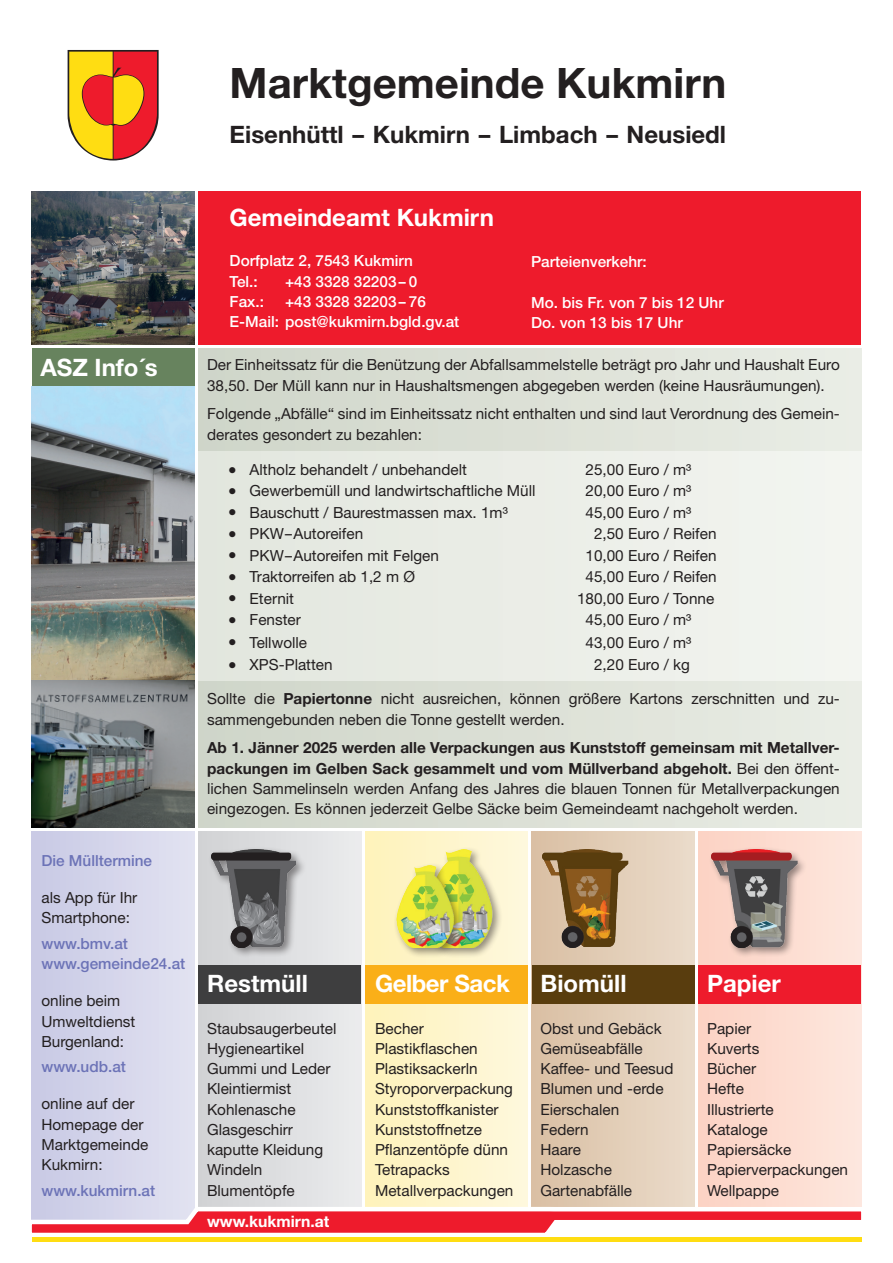
<style>
.page{position:relative;width:893px;height:1263px;background:#fff}
.page>*{position:absolute;margin:0;border:0;box-sizing:border-box;transform-origin:0 0}
.t1{font:700 42px "Helvetica Neue LT Std";color:#231f20}
.t2{font:700 24px "Helvetica Neue LT Std";color:#fff}
.t3{font:700 24px "Helvetica Neue LT Std";color:#231f20}
.t4{font:700 24px "Helvetica Neue LT Std";letter-spacing:-.02em;color:#fff}
.t5{font:700 15.75px "Helvetica Neue LT Std";color:#fff}
.t6{font:15.3px/20.2px "Helvetica Neue LT Std";color:#231f20}
.t7{font:500 15.3px/20.2px "Helvetica Neue LT Std";color:#fff}
.t8{font:500 15.3px/20.2px "Helvetica Neue LT Std";color:#6c73b7}
.s1{font-weight:700}
</style>
<div class="page">
<div style="left:32px;top:831px;width:162px;height:400px;background:#d4d5eb"></div>
<div style="left:532px;top:831px;width:162px;height:376px;background:linear-gradient(to right,#d8bea2,#eadac9)"></div>
<div style="left:365px;top:831px;width:163px;height:376px;background:linear-gradient(to right,#fef2b9,#fef7dc)"></div>
<div style="left:199px;top:831px;width:162px;height:391px;background:linear-gradient(to right,#cfd1d3,#eaeaec)"></div>
<div style="left:199px;top:965px;width:162px;height:38px;background:#3e3e3f"></div>
<div style="left:208px;top:846px;width:99px;height:113px;background:#231f20;opacity:.5"></div>
<img style="left:211px;top:849px;width:84px;height:98px">
<div style="left:532px;top:965px;width:162px;height:38px;background:#593d0e"></div>
<img style="left:543px;top:849px;width:86px;height:98px">
<div style="left:699px;top:831px;width:162px;height:376px;background:linear-gradient(to right,#fcd0c2,#fde6dd)"></div>
<div style="left:699px;top:965px;width:162px;height:38px;background:#ee1b2c"></div>
<div style="left:709px;top:846px;width:99px;height:113px;background:#231f20;opacity:.5"></div>
<img style="left:711px;top:849px;width:86px;height:98px">
<div style="left:365px;top:965px;width:163px;height:38px;background:#faaf18"></div>
<div style="left:422px;top:847px;width:81px;height:112px;background:#231f20;opacity:.5"></div>
<img style="left:423px;top:849px;width:71px;height:98px">
<div style="left:394px;top:862px;width:70px;height:97px;background:#231f20;opacity:.5"></div>
<img style="left:395px;top:865px;width:59px;height:82px">
<div style="left:199px;top:349px;width:662px;height:478px;background:linear-gradient(to right,#cfd5c9,#eaede5)"></div>
<div style="left:199px;top:452px;width:662px;height:229px;background:#ebede7"></div>
<div style="left:32px;top:349px;width:162px;height:38px;background:#67835e"></div>
<svg style="left:31px;top:1204px;width:831px;height:35px"></svg>
<hr style="left:32px;top:1237px;width:829px;height:4px;background:#ffdd12">
<img style="left:32px;top:387px;width:162px;height:293px">
<img style="left:32px;top:680px;width:162px;height:147px">
<div style="left:199px;top:191px;width:662px;height:153px;background:#ee1b2c"></div>
<svg style="left:68px;top:50px;width:91px;height:111px;background:#e68034"></svg>
<img style="left:32px;top:191px;width:162px;height:153px">
<h1 class="t1" style="left:230px;top:57px;width:498px">Marktgemeinde Kukmirn</h1>
<h2 class="t3" style="left:230px;top:120px;width:498px">Eisenhüttl - Kukmirn - Limbach - Neusiedl</h2>
<h2 class="t2" style="left:40px;top:353px;width:119px">ASZ Info´s</h2>
<p class="t8" style="left:41px;top:850px;width:112px">Die Mülltermine</p>
<p class="t6" style="left:41px;top:887px;width:97px">als App für Ihr<br>Smartphone:</p>
<p class="t8" style="left:41px;top:933px;width:145px">www.bmv.at www.gemeinde24.at</p>
<p class="t6" style="left:41px;top:990px;width:95px">online beim<br>Umweltdienst<br>Burgenland:</p>
<p class="t8" style="left:41px;top:1056px;width:86px">www.udb.at</p>
<p class="t6" style="left:41px;top:1094px;width:108px">online auf der<br>Homepage der<br>Marktgemeinde<br>Kukmirn:</p>
<p class="t8" style="left:41px;top:1180px;width:115px">www.kukmirn.at</p>
<h2 class="t2" style="left:230px;top:202px;width:266px">Gemeindeamt Kukmirn</h2>
<p class="t7" style="left:230px;top:251px;width:185px">Dorfplatz 2, 7543 Kukmirn<br>Tel.:</p>
<p class="t7" style="left:285px;top:271px;width:134px">+43 3328 32203-0</p>
<p class="t7" style="left:230px;top:291px;width:36px">Fax.:</p>
<p class="t7" style="left:230px;top:291px;width:231px;text-indent:56px">+43 3328 32203-76<br>E-Mail: post@kukmirn.bgld.gv.at</p>
<p class="t7" style="left:531px;top:252px;width:117px">Parteienverkehr:</p>
<p class="t7" style="left:531px;top:292px;width:194px">Mo. bis Fr. von 7 bis 12 Uhr<br>Do. von 13 bis 17 Uhr</p>
<p class="t6" style="left:207px;top:354px;width:634px">Der Einheitssatz für die Benützung der Abfallsammelstelle beträgt pro Jahr und Haushalt Euro<br>38,50. Der Müll kann nur in Haushaltsmengen abgegeben werden (keine Hausräumungen).</p>
<p class="t6" style="left:207px;top:403px;width:634px">Folgende „Abfälle“ sind im Einheitssatz nicht enthalten und sind laut Verordnung des Gemein&shy;derates gesondert zu bezahlen:</p>
<p class="t6" style="left:228px;top:459px;width:240px">● Altholz behandelt / unbehandelt</p>
<p class="t6" style="left:585px;top:459px;width:107px">25,00 Euro / m³</p>
<p class="t6" style="left:228px;top:481px;width:309px">● Gewerbemüll und landwirtschaftliche Müll</p>
<p class="t6" style="left:585px;top:481px;width:107px">20,00 Euro / m³</p>
<p class="t6" style="left:228px;top:502px;width:281px">● Bauschutt / Baurestmassen max. 1m³</p>
<p class="t6" style="left:585px;top:502px;width:107px">45,00 Euro / m³</p>
<p class="t6" style="left:228px;top:524px;width:136px">● PKW-Autoreifen</p>
<p class="t6" style="left:594px;top:524px;width:124px">2,50 Euro / Reifen</p>
<p class="t6" style="left:228px;top:545px;width:212px">● PKW-Autoreifen mit Felgen</p>
<p class="t6" style="left:585px;top:545px;width:133px">10,00 Euro / Reifen</p>
<p class="t6" style="left:228px;top:566px;width:188px">● Traktorreifen ab 1,2 m Ø</p>
<p class="t6" style="left:585px;top:566px;width:133px">45,00 Euro / Reifen</p>
<p class="t6" style="left:228px;top:588px;width:67px">● Eternit</p>
<p class="t6" style="left:577px;top:588px;width:139px">180,00 Euro / Tonne</p>
<p class="t6" style="left:228px;top:609px;width:74px">● Fenster</p>
<p class="t6" style="left:585px;top:609px;width:107px">45,00 Euro / m³</p>
<p class="t6" style="left:228px;top:632px;width:80px">● Tellwolle</p>
<p class="t6" style="left:585px;top:632px;width:107px">43,00 Euro / m³</p>
<p class="t6" style="left:228px;top:654px;width:106px">● XPS-Platten</p>
<p class="t6" style="left:594px;top:654px;width:97px">2,20 Euro / kg</p>
<p class="t6" style="left:207px;top:689px;width:634px">Sollte die <span class="s1">Papiertonne</span> nicht ausreichen, können größere Kartons zerschnitten und zu&shy;sammengebunden neben die Tonne gestellt werden.</p>
<p class="t6" style="left:207px;top:738px;width:634px;text-align:justify"><span class="s1">Ab 1. Jänner 2025 werden alle Verpackungen aus Kunststoff gemeinsam mit Metallver&shy;packungen im Gelben Sack gesammelt und vom Müllverband abgeholt.</span> Bei den öffent&shy;lichen Sammelinseln werden Anfang des Jahres die blauen Tonnen für Metallverpackungen eingezogen. Es können jederzeit Gelbe Säcke beim Gemeindeamt nachgeholt werden.</p>
<h2 class="t2" style="left:207px;top:968px;width:102px">Restmüll</h2>
<p class="t6" style="left:207px;top:1018px;width:131px">Staubsaugerbeutel<br>Hygieneartikel<br>Gummi und Leder<br>Kleintiermist<br>Kohlenasche<br>Glasgeschirr kaputte Kleidung<br>Windeln<br>Blumentöpfe</p>
<p class="t5" style="left:207px;top:1211px;width:124px">www.kukmirn.at</p>
<h2 class="t4" style="left:375px;top:968px;width:136px">Gelber Sack</h2>
<p class="t6" style="left:375px;top:1018px;width:140px">Becher<br>Plastikflaschen<br>Plastiksackerln<br>Styroporverpackung<br>Kunststoffkanister<br>Kunststoffnetze<br>Pflanzentöpfe dünn<br>Tetrapacks<br>Metallverpackungen</p>
<h2 class="t2" style="left:540px;top:968px;width:88px">Biomüll</h2>
<p class="t6" style="left:540px;top:1018px;width:135px">Obst und Gebäck<br>Gemüseabfälle<br>Kaffee- und Teesud<br>Blumen und -erde<br>Eierschalen<br>Federn<br>Haare<br>Holzasche<br>Gartenabfälle</p>
<h2 class="t2" style="left:707px;top:968px;width:75px">Papier</h2>
<p class="t6" style="left:707px;top:1018px;width:142px">Papier<br>Kuverts<br>Bücher<br>Hefte<br>Illustrierte<br>Kataloge<br>Papiersäcke<br>Papierverpackungen<br>Wellpappe</p>
</div>
